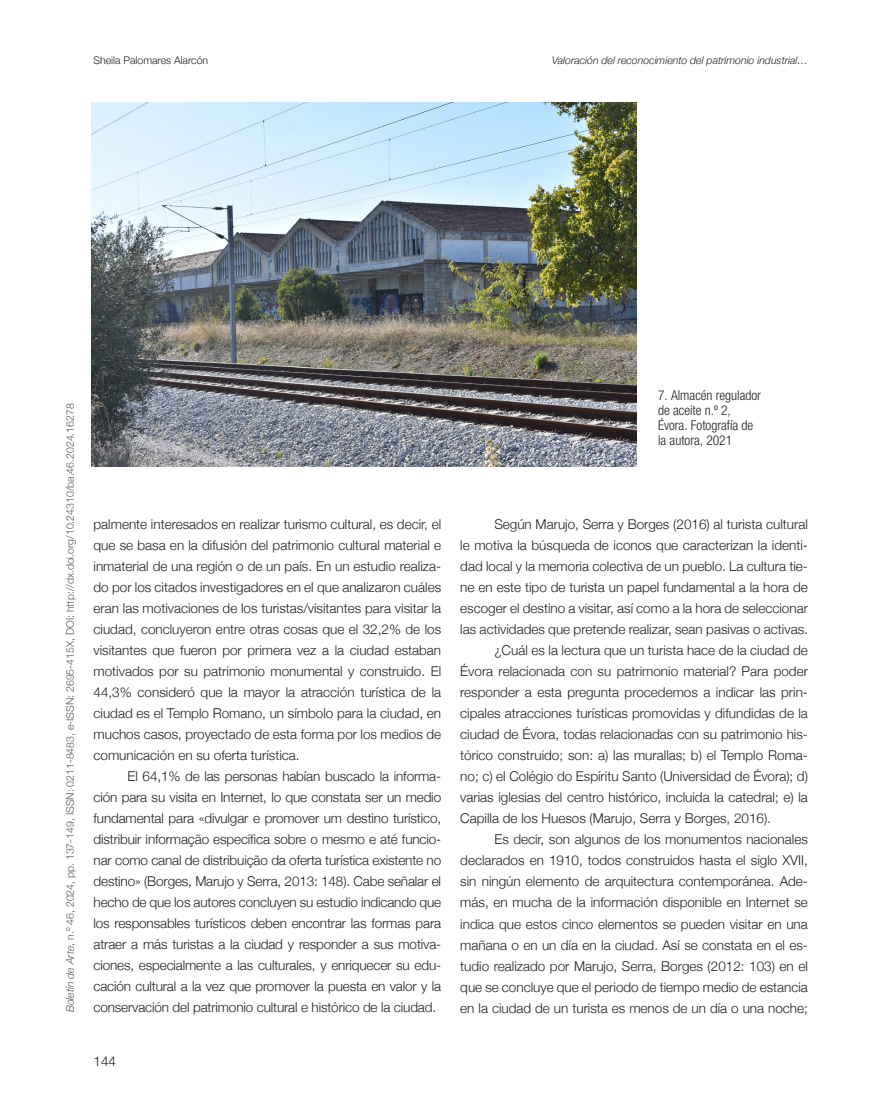
<style>
.page{position:relative;width:893px;height:1106px;background:#fff}
.page>*{position:absolute;margin:0;border:0;box-sizing:border-box;transform-origin:0 0}
.t1{font:300 13.5px/21px "Helvetica Neue";color:#231f20;text-align:justify}
.t2{font:13.5px/15px "Helvetica Neue LT 47 Lt Cn";color:#231f20}
.t3{font:300 10.5px "Helvetica Neue";color:#57585a}
.t4{font:italic 300 10.5px "Helvetica Neue";color:#231f20}
.t5{font:300 10.5px "Helvetica Neue";color:#231f20}
.s1{font-style:italic}
</style>
<div class="page">
<img style="left:91px;top:102px;width:546px;height:364px">
<p class="t5" style="left:94px;top:52px;width:116px">Sheila Palomares Alarcón</p>
<p class="t4" style="left:552px;top:52px;width:257px">Valoración del reconocimiento del patrimonio industrial…</p>
<p class="t3" style="left:62px;top:1012px;width:610px;rotate:-90deg"><span class="s1">Boletín de Arte</span>, n.º 46, 2024, pp. 137-149, ISSN: 0211-8483, e-ISSN: 2695-415X, DOI: http://dx.doi.org/10.24310/ba.46.2024.16278</p>
<p class="t1" style="left:94px;top:513px;width:349px">palmente interesados en realizar turismo cultural, es decir, el que se basa en la difusión del patrimonio cultural material e inmaterial de una región o de un país. En un estudio realiza&shy;do por los citados investigadores en el que analizaron cuáles eran las motivaciones de los turistas/visitantes para visitar la ciudad, concluyeron entre otras cosas que el 32,2% de los visitantes que fueron por primera vez a la ciudad estaban motivados por su patrimonio monumental y construido. El 44,3% consideró que la mayor la atracción turística de la ciudad es el Templo Romano, un símbolo para la ciudad, en muchos casos, proyectado de esta forma por los medios de comunicación en su oferta turística.</p>
<p class="t1" style="left:94px;top:765px;width:349px;text-indent:34px">El 64,1% de las personas habían buscado la informa&shy;ción para su visita en Internet, lo que constata ser un medio fundamental para «divulgar e promover um destino turístico, distribuir informação específica sobre o mesmo e até funcio&shy;nar como canal de distribuição da oferta turística existente no destino» (Borges, Marujo y Serra, 2013: 148). Cabe señalar el hecho de que los autores concluyen su estudio indicando que los responsables turísticos deben encontrar las formas para atraer a más turistas a la ciudad y responder a sus motiva&shy;ciones, especialmente a las culturales, y enriquecer su edu&shy;cación cultural a la vez que promover la puesta en valor y la conservación del patrimonio cultural e histórico de la ciudad.</p>
<p class="t1" style="left:94px;top:1049px;width:24px">144</p>
<p class="t2" style="left:658px;top:388px;width:104px">7. Almacén regulador de aceite n.º 2,<br>Évora. Fotografía de la autora, 2021</p>
<p class="t1" style="left:494px;top:513px;width:315px">Según Marujo, Serra y Borges (2016) al turista cultural</p>
<p class="t1" style="left:460px;top:534px;width:349px">le motiva la búsqueda de iconos que caracterizan la identi-</p>
<p class="t1" style="left:460px;top:555px;width:349px">dad local y la memoria colectiva de un pueblo. La cultura tie-</p>
<p class="t1" style="left:460px;top:576px;width:349px">ne en este tipo de turista un papel fundamental a la hora de</p>
<p class="t1" style="left:460px;top:597px;width:349px">escoger el destino a visitar, así como a la hora de seleccionar</p>
<p class="t1" style="left:460px;top:618px;width:349px">las actividades que pretende realizar, sean pasivas o activas.</p>
<p class="t1" style="left:494px;top:639px;width:315px">¿Cuál es la lectura que un turista hace de la ciudad de</p>
<p class="t1" style="left:460px;top:660px;width:349px">Évora relacionada con su patrimonio material? Para poder</p>
<p class="t1" style="left:460px;top:681px;width:349px">responder a esta pregunta procedemos a indicar las prin-</p>
<p class="t1" style="left:460px;top:702px;width:349px">cipales atracciones turísticas promovidas y difundidas de la</p>
<p class="t1" style="left:460px;top:723px;width:349px">ciudad de Évora, todas relacionadas con su patrimonio his-</p>
<p class="t1" style="left:460px;top:744px;width:349px">tórico construido; son: a) las murallas; b) el Templo Roma-</p>
<p class="t1" style="left:460px;top:765px;width:349px">no; c) el Colégio do Espíritu Santo (Universidad de Évora); d)</p>
<p class="t1" style="left:460px;top:786px;width:349px">varias iglesias del centro histórico, incluida la catedral; e) la</p>
<p class="t1" style="left:460px;top:807px;width:312px">Capilla de los Huesos (Marujo, Serra y Borges, 2016).</p>
<p class="t1" style="left:494px;top:828px;width:315px">Es decir, son algunos de los monumentos nacionales</p>
<p class="t1" style="left:460px;top:849px;width:349px">declarados en 1910, todos construidos hasta el siglo XVII,</p>
<p class="t1" style="left:460px;top:870px;width:349px">sin ningún elemento de arquitectura contemporánea. Ade-</p>
<p class="t1" style="left:460px;top:891px;width:349px">más, en mucha de la información disponible en Internet se</p>
<p class="t1" style="left:460px;top:912px;width:349px">indica que estos cinco elementos se pueden visitar en una</p>
<p class="t1" style="left:460px;top:933px;width:349px">mañana o en un día en la ciudad. Así se constata en el es-</p>
<p class="t1" style="left:460px;top:954px;width:349px">tudio realizado por Marujo, Serra, Borges (2012: 103) en el</p>
<p class="t1" style="left:460px;top:975px;width:349px">que se concluye que el periodo de tiempo medio de estancia</p>
<p class="t1" style="left:460px;top:996px;width:349px">en la ciudad de un turista es menos de un día o una noche;</p>
</div>
